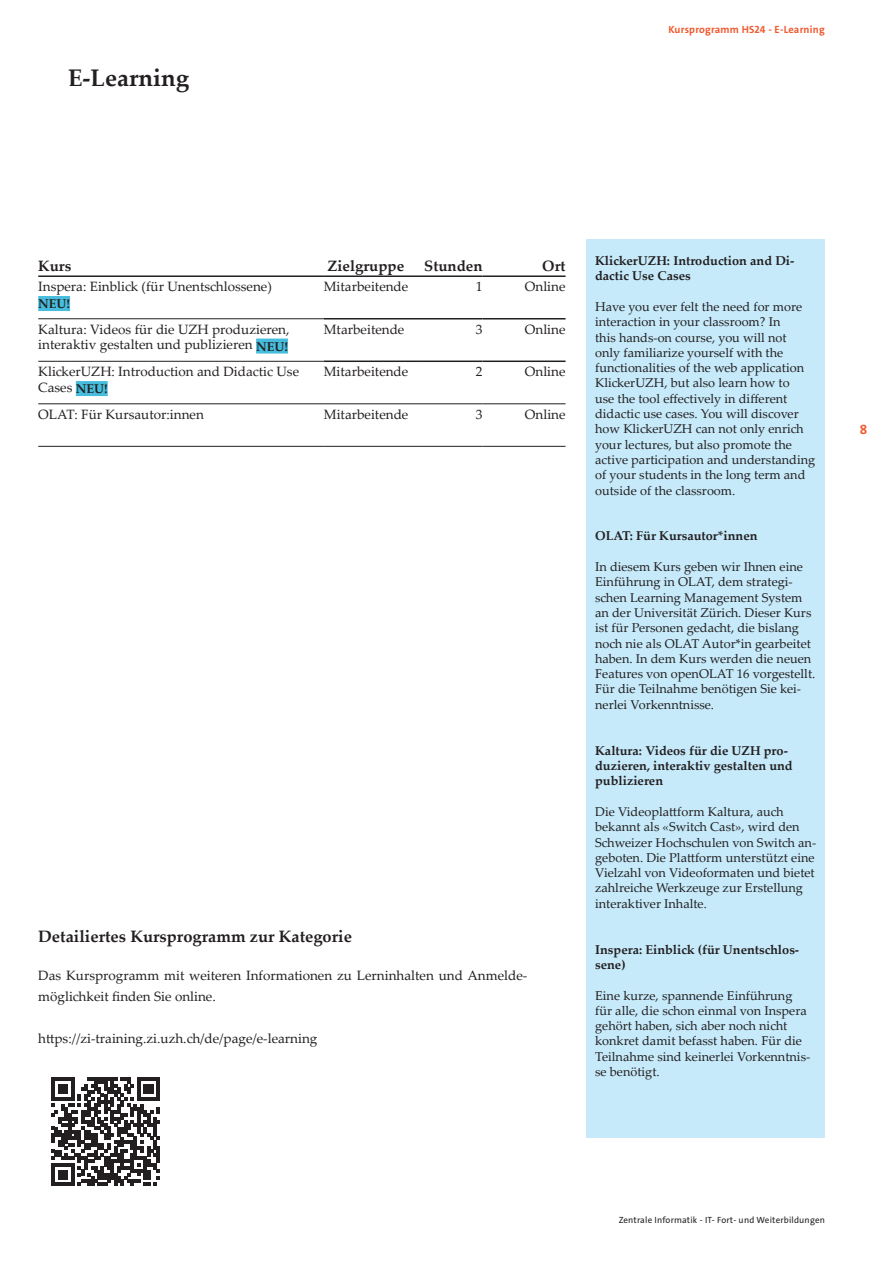
<style>
.page{position:relative;width:893px;height:1263px;background:#fff}
.page>*{position:absolute;margin:0;border:0;box-sizing:border-box;transform-origin:0 0}
.t1{font:700 24px "Palatino Linotype";color:#231f20}
.t2{font:700 16.5px "Palatino Linotype";color:#231f20}
.t3{font:700 15px "Palatino Linotype";color:#231f20}
.t4{font:13.5px/15.3px "Palatino Linotype";color:#231f20}
.t5{font:13.5px "The Sans LP7 Bld";color:#f1592f}
.t6{font:12.75px/15.3px "Palatino Linotype";color:#231f20}
.t7{font:700 12.75px/15.3px "Palatino Linotype";color:#231f20}
.t8{font:10.5px "The Sans LP7 Bld";letter-spacing:.02em;color:#f1592f}
.t9{font:9px "The Sans LP5 Plain";letter-spacing:.02em;color:#231f20}
</style>
<div class="page">
<div style="left:587px;top:239px;width:238px;height:898px;background:#c6eafa"></div>
<hr style="left:324px;top:275px;width:92px;height:2px;background:#231f20">
<hr style="left:324px;top:318px;width:92px;height:1px;background:#231f20">
<hr style="left:324px;top:360px;width:92px;height:2px;background:#231f20">
<hr style="left:416px;top:275px;width:67px;height:2px;background:#231f20">
<hr style="left:416px;top:318px;width:67px;height:1px;background:#231f20">
<hr style="left:416px;top:360px;width:67px;height:2px;background:#231f20">
<hr style="left:483px;top:275px;width:83px;height:2px;background:#231f20">
<hr style="left:483px;top:318px;width:83px;height:1px;background:#231f20">
<hr style="left:483px;top:360px;width:83px;height:2px;background:#231f20">
<hr style="left:324px;top:404px;width:92px;height:1px;background:#231f20">
<hr style="left:324px;top:446px;width:92px;height:1px;background:#231f20">
<hr style="left:416px;top:404px;width:67px;height:1px;background:#231f20">
<hr style="left:416px;top:446px;width:67px;height:1px;background:#231f20">
<hr style="left:483px;top:404px;width:83px;height:1px;background:#231f20">
<hr style="left:483px;top:446px;width:83px;height:1px;background:#231f20">
<hr style="left:38px;top:404px;width:286px;height:1px;background:#231f20">
<hr style="left:38px;top:446px;width:286px;height:1px;background:#231f20">
<hr style="left:38px;top:275px;width:286px;height:2px;background:#231f20">
<hr style="left:38px;top:318px;width:286px;height:1px;background:#231f20">
<hr style="left:38px;top:361px;width:286px;height:1px;background:#231f20">
<div style="left:38px;top:296px;width:32px;height:15px;background:#46bddd"></div>
<div style="left:256px;top:339px;width:32px;height:15px;background:#46bddd"></div>
<div style="left:76px;top:381px;width:32px;height:15px;background:#46bddd"></div>
<svg style="left:51px;top:1077px;width:109px;height:109px"></svg>
<h1 class="t1" style="left:68px;top:60px;width:123px">E-Learning</h1>
<p class="t8" style="left:668px;top:23px;width:158px">Kursprogramm HS24 - E-Learning</p>
<p class="t3" style="left:38px;top:255px;width:35px">Kurs</p>
<p class="t3" style="left:328px;top:255px;width:78px">Zielgruppe</p>
<p class="t3" style="left:424px;top:255px;width:60px">Stunden</p>
<p class="t3" style="left:542px;top:255px;width:25px">Ort</p>
<p class="t4" style="left:38px;top:278px;width:235px">Inspera: Einblick (für Unentschlossene)</p>
<p class="t7" style="left:38px;top:296px;width:33px">NEU!</p>
<p class="t4" style="left:324px;top:278px;width:86px">Mitarbeitende</p>
<p class="t4" style="left:476px;top:278px;width:8px">1</p>
<p class="t4" style="left:525px;top:278px;width:42px">Online</p>
<p class="t4" style="left:38px;top:321px;width:253px">Kaltura: Videos für die UZH produzieren, interaktiv gestalten und publizieren <sub>NEU!</sub></p>
<p class="t4" style="left:324px;top:321px;width:82px">Mtarbeitende</p>
<p class="t4" style="left:476px;top:321px;width:8px">3</p>
<p class="t4" style="left:525px;top:321px;width:42px">Online</p>
<p class="t4" style="left:38px;top:363px;width:262px">KlickerUZH: Introduction and Didactic Use<br>Cases <sub>NEU!</sub></p>
<p class="t4" style="left:324px;top:363px;width:86px">Mitarbeitende</p>
<p class="t4" style="left:476px;top:363px;width:8px">2</p>
<p class="t4" style="left:525px;top:363px;width:42px">Online</p>
<p class="t4" style="left:38px;top:406px;width:167px">OLAT: Für Kursautor:innen</p>
<p class="t4" style="left:324px;top:406px;width:86px">Mitarbeitende</p>
<p class="t4" style="left:476px;top:406px;width:8px">3</p>
<p class="t4" style="left:525px;top:406px;width:42px">Online</p>
<p class="t2" style="left:38px;top:924px;width:315px">Detailiertes Kursprogramm zur Kategorie</p>
<p class="t4" style="left:38px;top:965px;width:490px;line-height:21px">Das Kursprogramm mit weiteren Informationen zu Lerninhalten und Anmelde&shy;möglichkeit finden Sie online.</p>
<p class="t4" style="left:38px;top:1030px;width:281px">https://zi-training.zi.uzh.ch/de/page/e-learning</p>
<p class="t7" style="left:595px;top:253px;width:201px">KlickerUZH: Introduction and Di&shy;dactic Use Cases</p>
<p class="t6" style="left:595px;top:298px;width:222px">Have you ever felt the need for more interaction in your classroom? In<br>this hands-on course, you will not<br>only familiarize yourself with the functionalities of the web application KlickerUZH, but also learn how to<br>use the tool effectively in different didactic use cases. You will discover how KlickerUZH can not only enrich your lectures, but also promote the active participation and understanding of your students in the long term and outside of the classroom.</p>
<p class="t7" style="left:595px;top:528px;width:164px">OLAT: Für Kursautor*innen</p>
<p class="t6" style="left:595px;top:559px;width:222px">In diesem Kurs geben wir Ihnen eine Einführung in OLAT, dem strategi&shy;schen Learning Management System an der Universität Zürich. Dieser Kurs ist für Personen gedacht, die bislang noch nie als OLAT Autor*in gearbeitet haben. In dem Kurs werden die neuen Features von openOLAT 16 vorgestellt.<br>Für die Teilnahme benötigen Sie kei&shy;nerlei Vorkenntnisse.</p>
<p class="t7" style="left:595px;top:742px;width:199px">Kaltura: Videos für die UZH pro&shy;duzieren, interaktiv gestalten und publizieren</p>
<p class="t6" style="left:595px;top:803px;width:223px">Die Videoplattform Kaltura, auch bekannt als «Switch Cast», wird den Schweizer Hochschulen von Switch an&shy;geboten. Die Plattform unterstützt eine Vielzahl von Videoformaten und bietet zahlreiche Werkzeuge zur Erstellung interaktiver Inhalte.</p>
<p class="t7" style="left:595px;top:941px;width:206px">Inspera: Einblick (für Unentschlos&shy;sene)</p>
<p class="t6" style="left:595px;top:987px;width:217px">Eine kurze, spannende Einführung für alle, die schon einmal von Inspera gehört haben, sich aber noch nicht konkret damit befasst haben. Für die<br>Teilnahme sind keinerlei Vorkenntnis&shy;se benötigt.</p>
<p class="t5" style="left:860px;top:421px;width:9px">8</p>
<p class="t9" style="left:619px;top:1214px;width:208px">Zentrale Informatik - IT- Fort- und Weiterbildungen</p>
</div>
